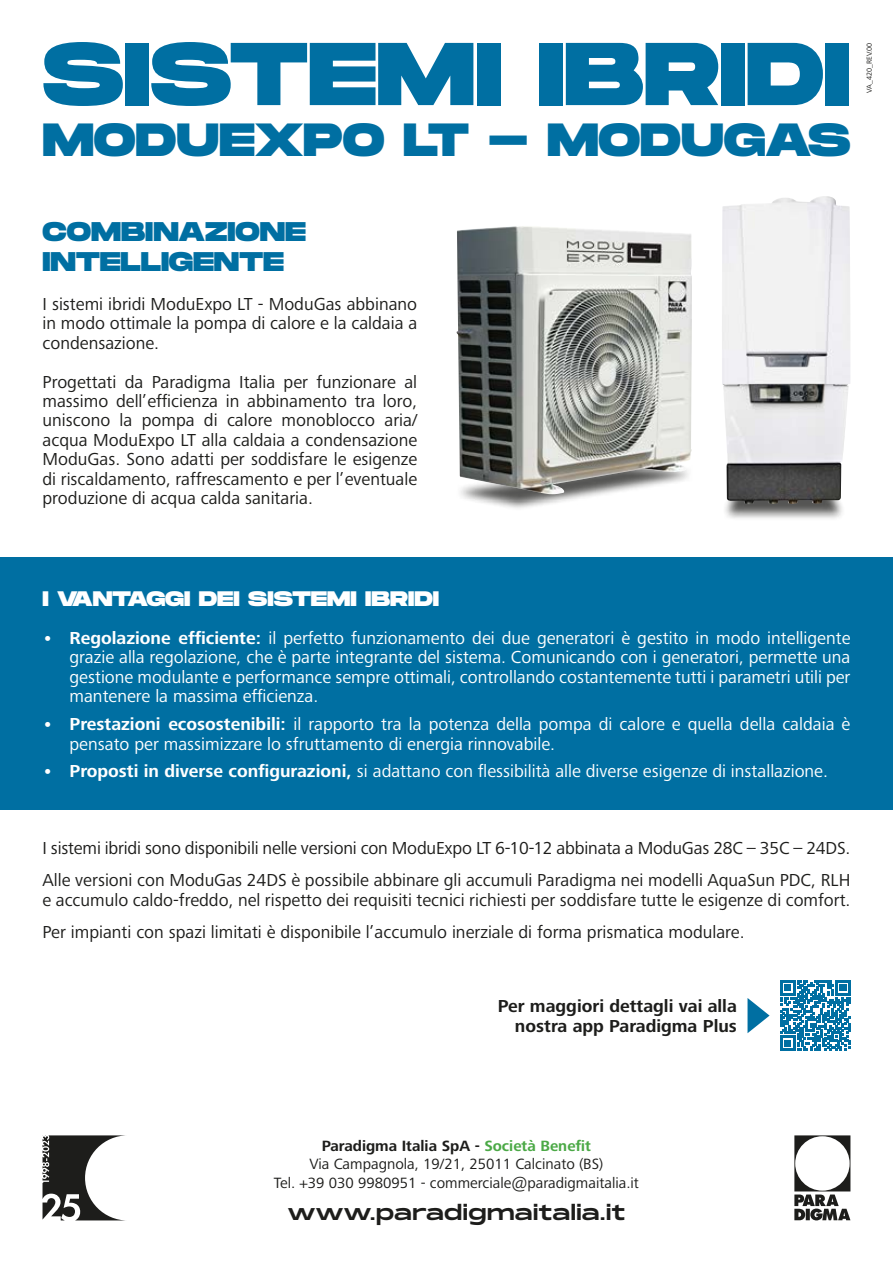
<style>
.page{position:relative;width:893px;height:1263px;background:#fff}
.page>*{position:absolute;margin:0;border:0;box-sizing:border-box;transform-origin:0 0}
.Titoli_3{font:800 88.8px "Monument Extended";color:#006fa2}
.Titoli_3-2{font:800 46.5px "Monument Extended";color:#006fa2}
.Titoli_3-3{font:800 27px "Monument Extended";color:#006fa2}
.t1{font:800 21px "Monument Extended";color:#fff}
.t2{font:20.25px "Monument Extended";letter-spacing:.02em;color:#1d1d1b}
.t3{font:18px/19.5px "Frutiger Next LTW1 G";color:#1d1d1b;text-align:justify}
.t4{font:18px/19.4px "Frutiger Next LTW1 G";color:#fff;text-align:justify}
.t5{font:700 18px/19.5px "Frutiger Next LTW1 G";color:#1d1d1b;text-align:right}
.t6{font:15.45px "Frutiger Next LTW1 G";color:#1d1d1b}
.t7{font:700 15.45px "Frutiger Next LTW1 G";color:#1d1d1b}
.t8{font:7.5px "Frutiger Next LTW1 G";color:#1d1d1b}
.s1{font-weight:700}
.s2{color:#4ba946}
</style>
<div class="page">
<div style="left:0;top:557px;width:893px;height:252px;background:#006fa2"></div>
<svg style="left:794px;top:1135px;width:56px;height:85px"></svg>
<svg style="left:43px;top:1135px;width:82px;height:85px"></svg>
<div style="left:455px;top:460px;width:240px;height:51px;background:#1d1d1b;opacity:.75"></div>
<img style="left:457px;top:226px;width:235px;height:268px">
<div style="left:722px;top:484px;width:124px;height:36px;background:#1d1d1b;opacity:.75"></div>
<img style="left:722px;top:196px;width:128px;height:308px">
<svg style="left:747px;top:998px;width:23px;height:35px"></svg>
<svg style="left:780px;top:980px;width:70px;height:70px"></svg>
<p class="Titoli_3" style="left:43px;top:9px;width:809px">SISTEMI IBRIDI</p>
<p class="Titoli_3-2" style="left:43px;top:105px;width:809px">MODUEXPO LT - MODUGAS</p>
<p class="t8" style="left:865px;top:93px;width:52px;rotate:-90deg">VA_420_REV.00</p>
<p class="Titoli_3-3" style="left:43px;top:212px;width:265px">COMBINAZIONE</p>
<p class="Titoli_3-3" style="left:43px;top:242px;width:243px">INTELLIGENTE</p>
<p class="t3" style="left:43px;top:295px;width:376px">I sistemi ibridi ModuExpo LT - ModuGas abbinano in modo ottimale la pompa di calore e la caldaia a condensazione.</p>
<p class="t3" style="left:43px;top:372px;width:376px">Progettati da Paradigma Italia per funzionare al massimo dell’efficienza in abbinamento tra loro, uniscono la pompa di calore monoblocco aria/ acqua ModuExpo LT alla caldaia a condensazione ModuGas. Sono adatti per soddisfare le esigenze di riscaldamento, raffrescamento e per l’eventuale produzione di acqua calda sanitaria.</p>
<p class="t1" style="left:43px;top:583px;width:398px">I VANTAGGI DEI SISTEMI IBRIDI</p>
<p class="t4" style="left:70px;top:629px;width:782px;text-indent:-27px"><span class="s1">• Regolazione efficiente:</span> il perfetto funzionamento dei due generatori è gestito in modo intelligente grazie alla regolazione, che è parte integrante del sistema. Comunicando con i generatori, permette una gestione modulante e performance sempre ottimali, controllando costantemente tutti i parametri utili per mantenere la massima efficienza.</p>
<p class="t4" style="left:70px;top:715px;width:782px;text-indent:-27px"><span class="s1">• Prestazioni ecosostenibili:</span> il rapporto tra la potenza della pompa di calore e quella della caldaia è pensato per massimizzare lo sfruttamento di energia rinnovabile.</p>
<p class="t4" style="left:43px;top:762px;width:787px"><span class="s1">• Proposti in diverse configurazioni,</span> si adattano con flessibilità alle diverse esigenze di installazione.</p>
<p class="t3" style="left:43px;top:839px;width:809px">I sistemi ibridi sono disponibili nelle versioni con ModuExpo LT 6-10-12 abbinata a ModuGas 28C – 35C – 24DS.</p>
<p class="t3" style="left:43px;top:871px;width:809px">Alle versioni con ModuGas 24DS è possibile abbinare gli accumuli Paradigma nei modelli AquaSun PDC, RLH e accumulo caldo-freddo, nel rispetto dei requisiti tecnici richiesti per soddisfare tutte le esigenze di comfort.</p>
<p class="t3" style="left:43px;top:923px;width:704px">Per impianti con spazi limitati è disponibile l’accumulo inerziale di forma prismatica modulare.</p>
<p class="t5" style="left:498px;top:997px;width:241px">Per maggiori dettagli vai alla nostra app Paradigma Plus</p>
<p class="t7" style="left:322px;top:1137px;width:271px">Paradigma Italia SpA - <span class="s2">Società Benefit</span></p>
<p class="t6" style="left:309px;top:1155px;width:295px">Via Campagnola, 19/21, 25011 Calcinato (BS)</p>
<p class="t6" style="left:274px;top:1174px;width:367px">Tel. +39 030 9980951 - commerciale@paradigmaitalia.it</p>
<p class="t2" style="left:288px;top:1198px;width:339px">www.paradigmaitalia.it</p>
</div>
